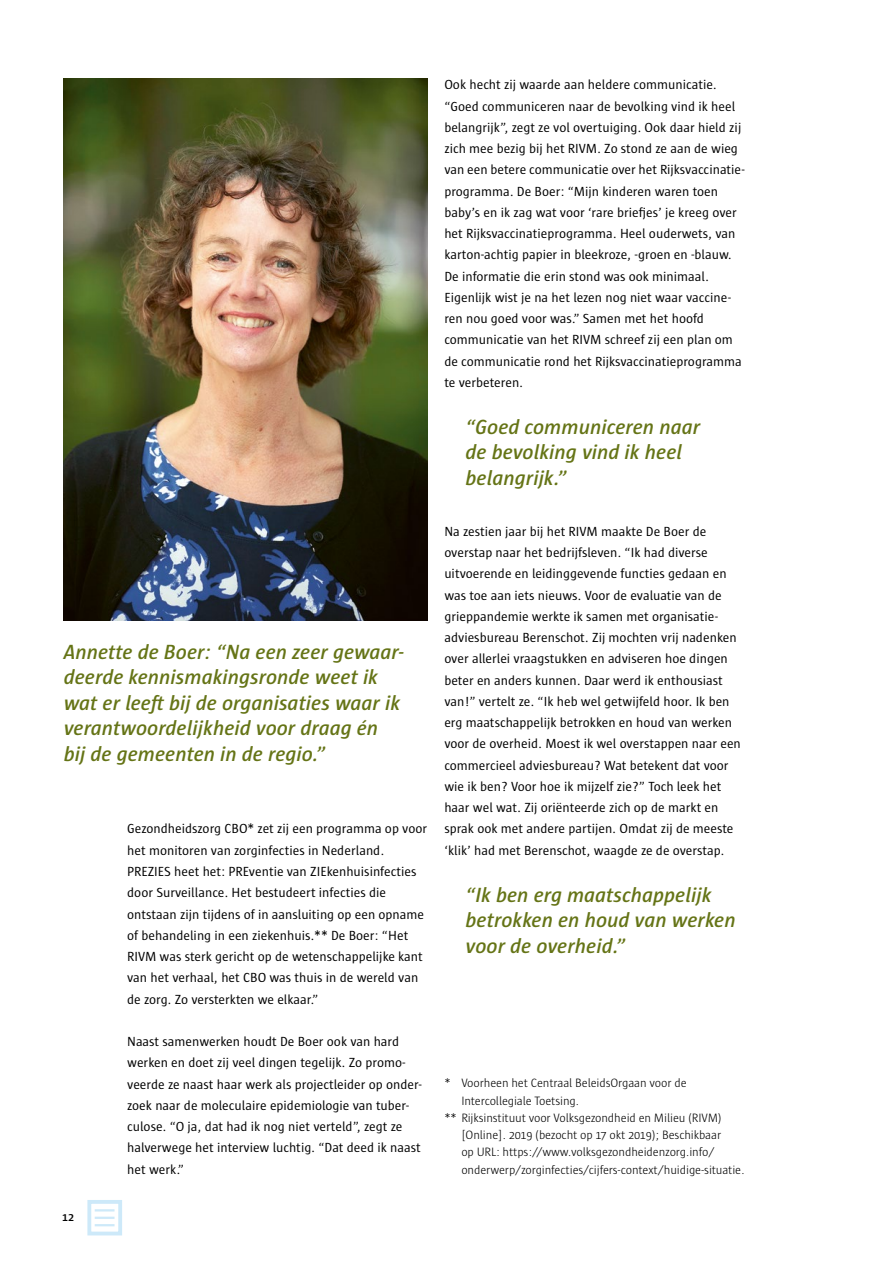
<style>
.page{position:relative;width:893px;height:1263px;background:#fff}
.page>*{position:absolute;margin:0;border:0;box-sizing:border-box;transform-origin:0 0}
.Quote_H4{font:italic 600 21px/25.5px "Sun";color:#657416}
.Broodtekst_p{font:13.5px/21.3px "Sun";color:#000}
.Tabel__figuur__voetn{font:300 12.3px/17.2px "Sun";letter-spacing:-.01em;color:#000}
.t1{font:600 12px "Sun";color:#000}
</style>
<div class="page">
<img style="left:64px;top:79px;width:363px;height:542px">
<div style="left:87px;top:1200px;width:35px;height:35px;border:4px solid #cde9f9"></div>
<hr style="left:95px;top:1209px;width:20px;height:2px;background:#cde9f9">
<hr style="left:95px;top:1217px;width:20px;height:2px;background:#cde9f9">
<hr style="left:95px;top:1224px;width:20px;height:2px;background:#cde9f9">
<h4 class="Quote_H4" style="left:64px;top:639px;width:342px">Annette de Boer: “Na een zeer gewaar&shy;deerde kennismakingsronde weet ik wat er leeft bij de organisaties waar ik verantwoordelijkheid voor draag én bij de gemeenten in de regio.”</h4>
<p class="t1" style="left:62px;top:1210px;width:13px">12</p>
<p class="Broodtekst_p" style="left:127px;top:818px;width:301px">Gezondheidszorg CBO* zet zij een programma op voor het monitoren van zorginfecties in Nederland.<br>PREZIES heet het: PREventie van ZIEkenhuisinfecties door Surveillance. Het bestudeert infecties die ontstaan zijn tijdens of in aansluiting op een opname of behandeling in een ziekenhuis.** De Boer: “Het RIVM was sterk gericht op de wetenschappelijke kant van het verhaal, het CBO was thuis in de wereld van de zorg. Zo versterkten we elkaar.”</p>
<p class="Broodtekst_p" style="left:127px;top:1031px;width:296px">Naast samenwerken houdt De Boer ook van hard werken en doet zij veel dingen tegelijk. Zo promo&shy;veerde ze naast haar werk als projectleider op onder&shy;zoek naar de moleculaire epidemiologie van tuber&shy;culose. “O ja, dat had ik nog niet verteld”, zegt ze halverwege het interview luchtig. “Dat deed ik naast het werk.”</p>
<p class="Broodtekst_p" style="left:444px;top:74px;width:302px">Ook hecht zij waarde aan heldere communicatie. “Goed communiceren naar de bevolking vind ik heel belangrijk”, zegt ze vol overtuiging. Ook daar hield zij zich mee bezig bij het RIVM. Zo stond ze aan de wieg van een betere communicatie over het Rijksvaccinatie&shy;programma. De Boer: “Mijn kinderen waren toen baby’s en ik zag wat voor ‘rare briefjes’ je kreeg over het Rijksvaccinatieprogramma. Heel ouderwets, van karton-achtig papier in bleekroze, -groen en -blauw.<br>De informatie die erin stond was ook minimaal.<br>Eigenlijk wist je na het lezen nog niet waar vaccine&shy;ren nou goed voor was.” Samen met het hoofd communicatie van het RIVM schreef zij een plan om de communicatie rond het Rijksvaccinatieprogramma te verbeteren.</p>
<h4 class="Quote_H4" style="left:466px;top:414px;width:236px">“Goed communiceren naar de bevolking vind ik heel belangrijk.”</h4>
<p class="Broodtekst_p" style="left:444px;top:520px;width:298px">Na zestien jaar bij het RIVM maakte De Boer de overstap naar het bedrijfsleven. “Ik had diverse uitvoerende en leidinggevende functies gedaan en was toe aan iets nieuws. Voor de evaluatie van de grieppandemie werkte ik samen met organisatie&shy;adviesbureau Berenschot. Zij mochten vrij nadenken over allerlei vraagstukken en adviseren hoe dingen beter en anders kunnen. Daar werd ik enthousiast van!” vertelt ze. “Ik heb wel getwijfeld hoor. Ik ben erg maatschappelijk betrokken en houd van werken voor de overheid. Moest ik wel overstappen naar een commercieel adviesbureau? Wat betekent dat voor wie ik ben? Voor hoe ik mijzelf zie?” Toch leek het haar wel wat. Zij oriënteerde zich op de markt en sprak ook met andere partijen. Omdat zij de meeste ‘klik’ had met Berenschot, waagde ze de overstap.</p>
<h4 class="Quote_H4" style="left:466px;top:881px;width:272px">“Ik ben erg maatschappelijk betrokken en houd van werken voor de overheid.”</h4>
<p class="Tabel__figuur__voetn" style="left:461px;top:1074px;width:227px;text-indent:-17px">* Voorheen het Centraal BeleidsOrgaan voor de<br>Intercollegiale Toetsing.</p>
<p class="Tabel__figuur__voetn" style="left:461px;top:1109px;width:285px;text-indent:-17px">** Rijksinstituut voor Volksgezondheid en Milieu (RIVM) [Online]. 2019 (bezocht op 17 okt 2019); Beschikbaar<br>op URL: https://www.volksgezondheidenzorg.info/ onderwerp/zorginfecties/cijfers-context/huidige-situatie.</p>
</div>
